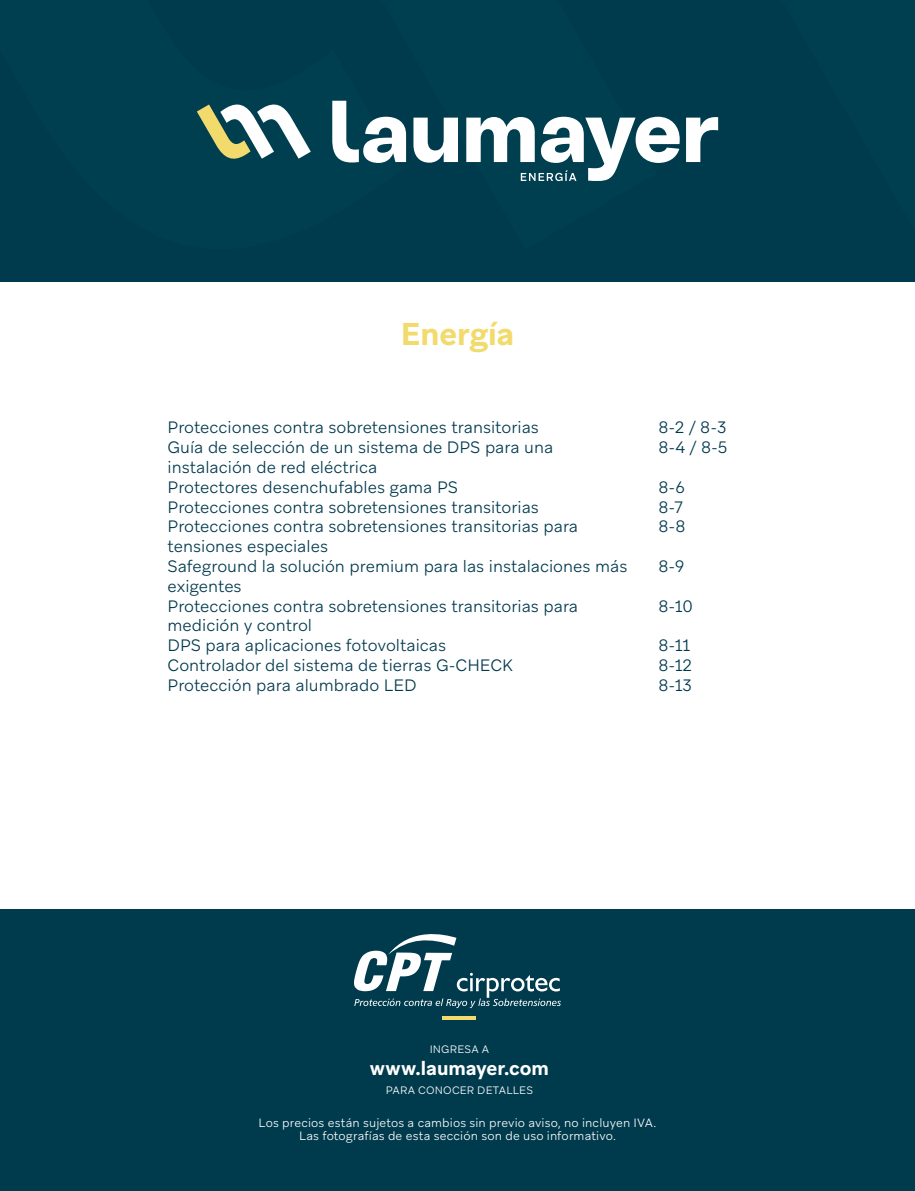
<style>
.page{position:relative;width:915px;height:1191px;background:#fff}
.page>*{position:absolute;margin:0;border:0;box-sizing:border-box;transform-origin:0 0}
.t1{font:700 31.5px "Aribau Grotesk";letter-spacing:-.005em;color:#f2db6c}
.t2{font:700 19.35px "Aribau Grotesk";letter-spacing:-.005em;color:#fff}
.t3{font:300 16.5px/19.8px "Aribau Grotesk";color:#00394d}
.t4{font:300 12px/13.5px "Aribau Grotesk";letter-spacing:.01em;color:#fff;text-align:center}
.t5{font:300 10.8px "Aribau Grotesk";letter-spacing:.02em;color:#fff}
</style>
<div class="page">
<div style="left:0;top:909px;width:914px;height:282px;background:#003b4d"></div>
<div style="left:0;top:0;width:914px;height:281px;background:#003b4d"></div>
<svg style="left:332px;top:101px;width:74px;height:62px"></svg>
<svg style="left:413px;top:118px;width:45px;height:45px"></svg>
<svg style="left:466px;top:117px;width:213px;height:64px"></svg>
<svg style="left:686px;top:117px;width:32px;height:45px"></svg>
<svg style="left:197px;top:104px;width:114px;height:55px"></svg>
<hr style="left:442px;top:1016px;width:34px;height:3px;background:#f2db6c">
<svg style="left:354px;top:934px;width:206px;height:74px"></svg>
<h1 class="t1" style="left:400px;top:314px;width:115px">Energía</h1>
<p class="t3" style="left:167px;top:417px;width:461px">Protecciones contra sobretensiones transitorias<br>Guía de selección de un sistema de DPS para una instalación de red eléctrica<br>Protectores desenchufables gama PS<br>Protecciones contra sobretensiones transitorias Protecciones contra sobretensiones transitorias para tensiones especiales<br>Safeground la solución premium para las instalaciones más exigentes<br>Protecciones contra sobretensiones transitorias para medición y control<br>DPS para aplicaciones fotovoltaicas<br>Controlador del sistema de tierras G-CHECK<br>Protección para alumbrado LED</p>
<p class="t3" style="left:658px;top:417px;width:70px">8-2 / 8-3<br>8-4 / 8-5</p>
<p class="t3" style="left:658px;top:477px;width:28px">8-6<br>8-7<br>8-8</p>
<p class="t3" style="left:658px;top:556px;width:27px">8-9</p>
<p class="t3" style="left:658px;top:595px;width:36px">8-10</p>
<p class="t3" style="left:658px;top:635px;width:35px;text-align:justify">8-11<br>8-12<br>8-13</p>
<p class="t5" style="left:429px;top:1042px;width:61px">INGRESA A</p>
<p class="t5" style="left:385px;top:1083px;width:149px">PARA CONOCER DETALLES</p>
<p class="t2" style="left:369px;top:1055px;width:181px">www.laumayer.com</p>
<p class="t4" style="left:258px;top:1115px;width:399px">Los precios están sujetos a cambios sin previo aviso, no incluyen IVA.<br>Las fotografías de esta sección son de uso informativo.</p>
</div>
